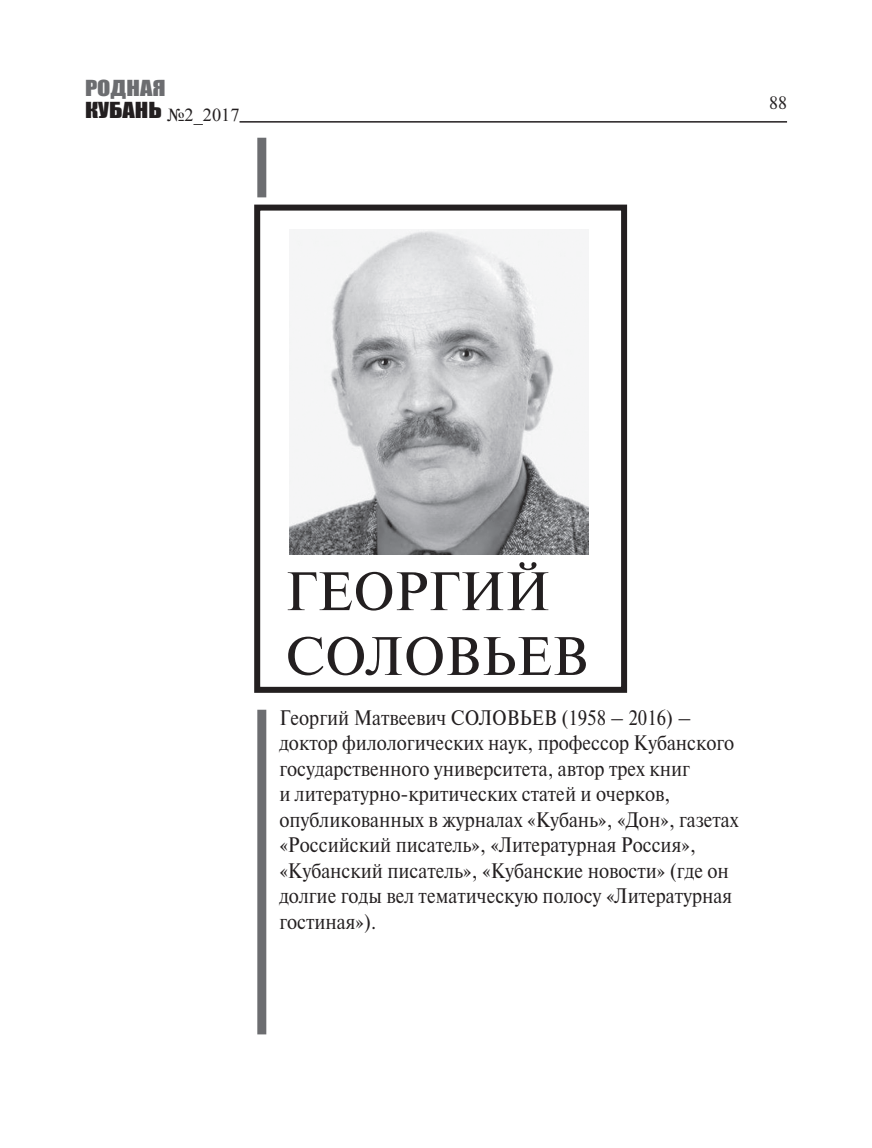
<style>
.page{position:relative;width:872px;height:1148px;background:#fff}
.page>*{position:absolute;margin:0;border:0;box-sizing:border-box;transform-origin:0 0}
.t1{font:54px/64.8px "Newton";color:#231f20}
.t2{font:21px/25.5px "Newton";color:#231f20;scale:.9 1}
.t3{font:20.25px "Impact";color:#6c6d70;scale:1.2 1}
.t4{font:18.3px "Times New Roman";color:#231f20}
.t5{font:18px "Newton";color:#231f20}
.s1{font-family:"Impact";font-size:20.25px}
</style>
<div class="page">
<hr style="left:239px;top:121px;width:548px;height:2px;background:#231f20">
<div style="left:257px;top:709px;width:9px;height:325px;background:#6c6d70"></div>
<div style="left:257px;top:138px;width:9px;height:59px;background:#6c6d70"></div>
<div style="left:254px;top:205px;width:373px;height:488px;border:6px solid #231f20"></div>
<img style="left:289px;top:229px;width:299px;height:325px">
<p class="t3" style="left:85px;top:76px;width:69px">РОДНАЯ</p>
<p class="t4" style="left:85px;top:104px;width:156px"><span class="s1">КУБАНЬ</span> №2_2017</p>
<p class="t5" style="left:769px;top:96px;width:19px">88</p>
<h1 class="t1" style="left:285px;top:563px;width:304px">ГЕОРГИЙ<br>СОЛОВЬЕВ</h1>
<p class="t2" style="left:279px;top:706px;width:512px">Георгий Матвеевич СОЛОВЬЕВ (1958 – 2016) – доктор филологических наук, профессор Кубанского государственного университета, автор трех книг<br>и литературно-критических статей и очерков, опубликованных в журналах «Кубань», «Дон», газетах «Российский писатель», «Литературная Россия», «Кубанский писатель», «Кубанские новости» (где он долгие годы вел тематическую полосу «Литературная гостиная»).</p>
</div>
